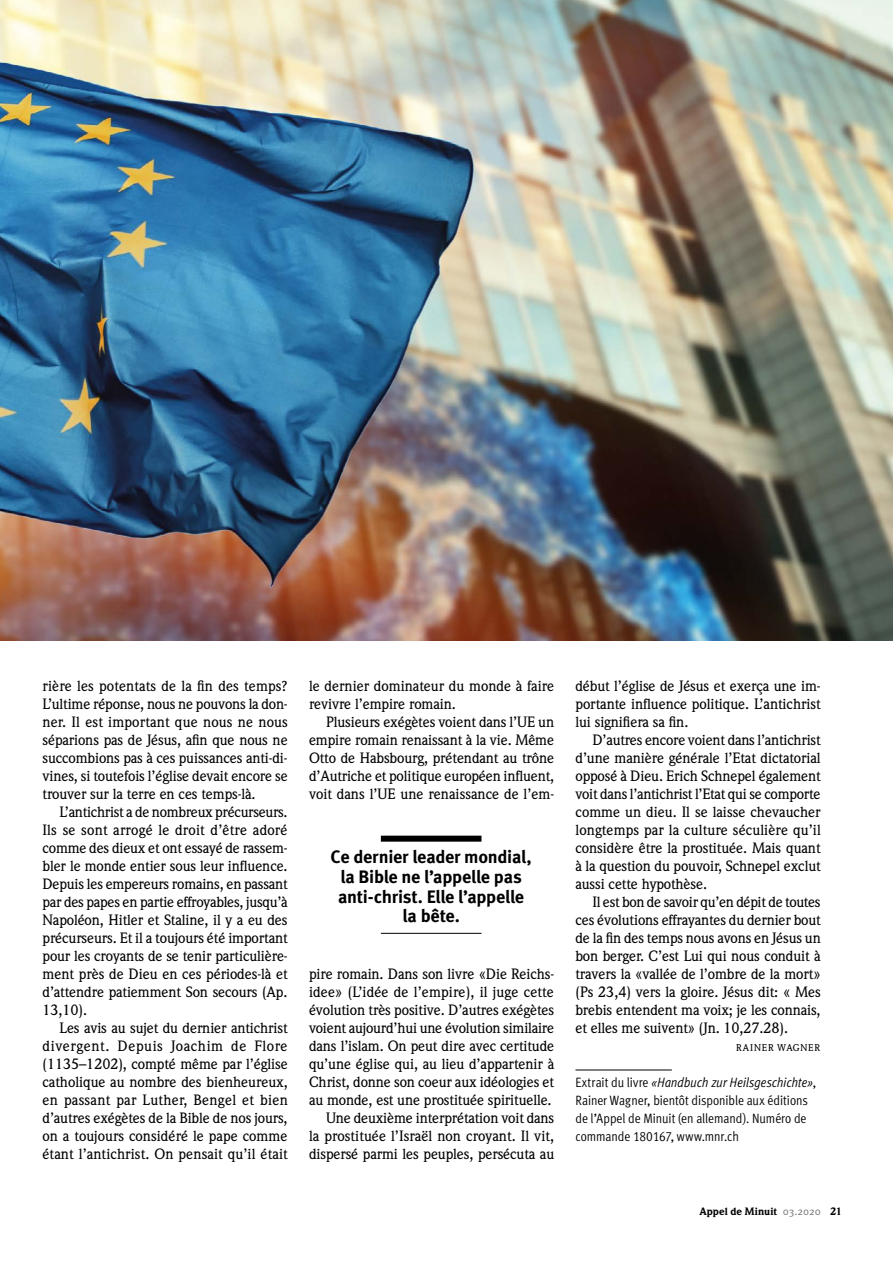
<style>
.page{position:relative;width:893px;height:1263px;background:#fff}
.page>*{position:absolute;margin:0;border:0;box-sizing:border-box;transform-origin:0 0}
.t1{font:700 18px/19.8px "Meta OT";letter-spacing:-.02em;color:#000;text-align:center}
.t2{font:500 14.7px/18px "Weidemann";letter-spacing:-.01em;color:#000;text-align:justify}
.t3{font:13.5px/18px "Meta OT Cond Norm";letter-spacing:-.005em;color:#000;text-align:justify}
.t4{font:13.5px "Meta OT Cond Norm Ita";letter-spacing:-.005em;color:#000}
.t5{font:900 10.5px "Weidemann";letter-spacing:-.005em;color:#000}
.t6{font:500 9.75px "Weidemann";letter-spacing:.075em;color:#000}
.s1{font-family:"Meta OT Cond Norm"}
.s2{font-family:"Meta OT Norm";font-weight:400;color:#706f6f}
</style>
<div class="page">
<img style="left:0;top:0;width:893px;height:641px">
<hr style="left:575px;top:1070px;width:97px;height:1px;background:#000">
<div style="left:381px;top:836px;width:100px;height:6px;background:#000"></div>
<hr style="left:381px;top:933px;width:100px;height:1px;background:#000">
<p class="t2" style="left:43px;top:677px;width:247px">rière les potentats de la fin des temps?<br>L’ultime réponse, nous ne pouvons la don&shy;ner. Il est important que nous ne nous séparions pas de Jésus, afin que nous ne succombions pas à ces puissances anti-di&shy;vines, si toutefois l’église devait encore se trouver sur la terre en ces temps-là.</p>
<p class="t2" style="left:43px;top:803px;width:247px;text-indent:17px">L’antichrist a de nombreux précurseurs.<br>Ils se sont arrogé le droit d’être adoré comme des dieux et ont essayé de rassem&shy;bler le monde entier sous leur influence.<br>Depuis les empereurs romains, en passant par des papes en partie effroyables, jusqu’à Napoléon, Hitler et Staline, il y a eu des précurseurs. Et il a toujours été important pour les croyants de se tenir particulière&shy;ment près de Dieu en ces périodes-là et d’attendre patiemment Son secours (Ap.<br>13,10).</p>
<p class="t2" style="left:43px;top:1019px;width:247px;text-indent:17px">Les avis au sujet du dernier antichrist divergent. Depuis Joachim de Flore (1135–1202), compté même par l’église catholique au nombre des bienheureux, en passant par Luther, Bengel et bien d’autres exégètes de la Bible de nos jours, on a toujours considéré le pape comme étant l’antichrist. On pensait qu’il était</p>
<p class="t2" style="left:309px;top:677px;width:247px">le dernier dominateur du monde à faire revivre l’empire romain.</p>
<p class="t2" style="left:309px;top:713px;width:247px;text-indent:17px">Plusieurs exégètes voient dans l’UE un empire romain renaissant à la vie. Même Otto de Habsbourg, prétendant au trône d’Autriche et politique européen influent, voit dans l’UE une renaissance de l’em-</p>
<p class="t1" style="left:331px;top:847px;width:203px">Ce dernier leader mondial, la Bible ne l’appelle pas anti-christ. Elle l’appelle la bête.</p>
<p class="t2" style="left:309px;top:965px;width:247px;text-align:right">pire romain. Dans son livre «Die Reichs&shy;idee» (L’idée de l’empire), il juge cette évolution très positive. D’autres exégètes voient aujourd’hui une évolution similaire dans l’islam. On peut dire avec certitude qu’une église qui, au lieu d’appartenir à Christ, donne son coeur aux idéologies et au monde, est une prostituée spirituelle.<br>Une deuxième interprétation voit dans<br>la prostituée l’Israël non croyant. Il vit, dispersé parmi les peuples, persécuta au</p>
<p class="t2" style="left:575px;top:677px;width:247px">début l’église de Jésus et exerça une im&shy;portante influence politique. L’antichrist lui signifiera sa fin.</p>
<p class="t2" style="left:575px;top:731px;width:247px;text-indent:17px">D’autres encore voient dans l’antichrist d’une manière générale l’Etat dictatorial opposé à Dieu. Erich Schnepel également voit dans l’antichrist l’Etat qui se comporte comme un dieu. Il se laisse chevaucher longtemps par la culture séculière qu’il considère être la prostituée. Mais quant à la question du pouvoir, Schnepel exclut aussi cette hypothèse.</p>
<p class="t2" style="left:575px;top:893px;width:247px;text-indent:17px">Il est bon de savoir qu’en dépit de toutes ces évolutions effrayantes du dernier bout de la fin des temps nous avons en Jésus un bon berger. C’est Lui qui nous conduit à travers la «vallée de l’ombre de la mort» (Ps 23,4) vers la gloire. Jésus dit: « Mes brebis entendent ma voix; je les connais, et elles me suivent» (Jn. 10,27.28).</p>
<p class="t6" style="left:736px;top:1042px;width:85px">RAINER WAGNER</p>
<p class="t4" style="left:575px;top:1074px;width:242px"><span class="s1">Extrait du livre</span> «Handbuch zur Heilsgeschichte»<span class="s1">,</span></p>
<p class="t3" style="left:575px;top:1091px;width:234px">Rainer Wagner, bientôt disponible aux éditions de l’Appel de Minuit (en allemand). Numéro de commande 180167, www.mnr.ch</p>
<p class="t5" style="left:699px;top:1204px;width:144px">Appel de Minuit <span class="s2">03.2020</span> 21</p>
</div>
